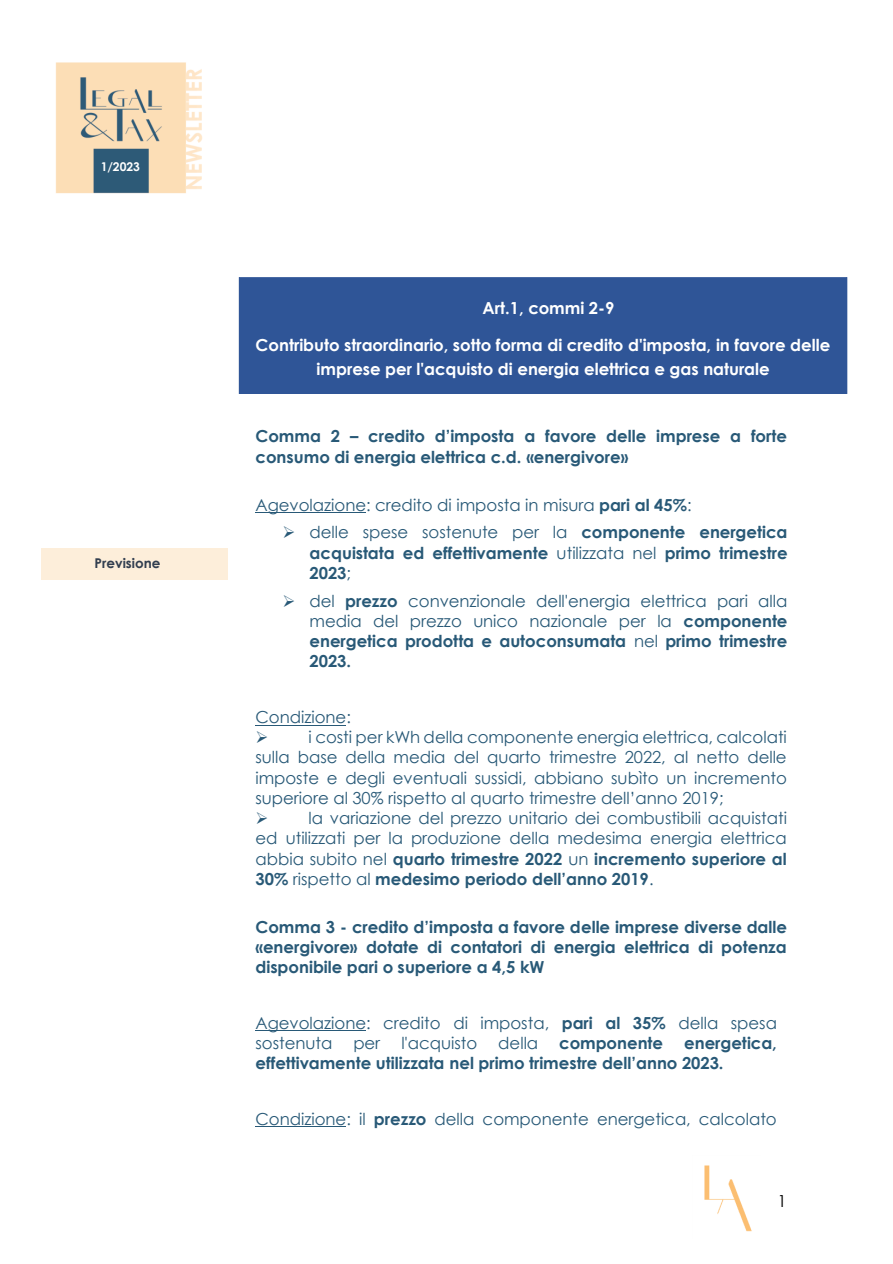
<style>
.page{position:relative;width:893px;height:1264px;background:#fff}
.page>*{position:absolute;margin:0;border:0;box-sizing:border-box;transform-origin:0 0}
.t1{font:16.5px/20.2px "Century Gothic";color:#285977;text-align:justify}
.t2{font:700 16.5px/20.4px "Century Gothic";color:#285977}
.t3{font:700 16.5px/23.4px "Century Gothic";color:#fff;text-align:center}
.t4{font:16.5px "Century Gothic";color:#000}
.t5{font:700 13.5px "Century Gothic";color:#323e4f}
.t6{font:700 12px "Century Gothic";color:#fff}
.s1{font-weight:700}
.s2{font-weight:400}
</style>
<div class="page">
<img style="left:55px;top:62px;width:148px;height:132px">
<img style="left:704px;top:1165px;width:48px;height:67px">
<hr style="left:255px;top:512px;width:111px;height:1px;background:#285977">
<hr style="left:255px;top:724px;width:91px;height:1px;background:#285977">
<hr style="left:255px;top:1030px;width:111px;height:1px;background:#285977">
<hr style="left:255px;top:1126px;width:91px;height:1px;background:#285977">
<div style="left:239px;top:277px;width:607px;height:116px;background:#2f5597"></div>
<div style="left:239px;top:277px;width:608px;height:117px;border:1px solid #2f5597"></div>
<p class="t6" style="left:101px;top:158px;width:41px">1/2023</p>
<p class="t5" style="left:95px;top:554px;width:67px">Previsione</p>
<p class="t3" style="left:482px;top:295px;width:133px">Art.1, commi 2-9</p>
<p class="t3" style="left:255px;top:333px;width:576px">Contributo straordinario, sotto forma di credito d'imposta, in favore delle imprese per l'acquisto di energia elettrica e gas naturale</p>
<p class="t2" style="left:255px;top:425px;width:533px">Comma 2 – credito d’imposta a favore delle imprese a forte consumo di energia elettrica c.d. «energivore»</p>
<p class="t1" style="left:255px;top:494px;width:437px">Agevolazione: credito di imposta in misura <span class="s1">pari al 45%</span>:</p>
<p class="t2" style="left:309px;top:521px;width:479px;text-align:justify;text-indent:-27px">➢ <span class="s2">delle spese sostenute per la</span> componente energetica acquistata ed effettivamente <span class="s2">utilizzata nel</span> primo trimestre 2023<span class="s2">;</span></p>
<p class="t1" style="left:309px;top:589px;width:479px;text-indent:-27px">➢ del <span class="s1">prezzo</span> convenzionale dell'energia elettrica pari alla media del prezzo unico nazionale per la <span class="s1">componente energetica prodotta e autoconsumata</span> nel <span class="s1">primo trimestre 2023.</span></p>
<p class="t1" style="left:255px;top:706px;width:97px">Condizione:</p>
<p class="t1" style="left:255px;top:726px;width:533px;text-indent:53px">i costi per kWh della componente energia elettrica, calcolati sulla base della media del quarto trimestre 2022, al netto delle imposte e degli eventuali sussidi, abbiano subìto un incremento superiore al 30% rispetto al quarto trimestre dell’anno 2019;</p>
<p class="t1" style="left:255px;top:807px;width:533px;text-indent:53px">la variazione del prezzo unitario dei combustibili acquistati ed utilizzati per la produzione della medesima energia elettrica abbia subito nel <span class="s1">quarto trimestre 2022</span> un <span class="s1">incremento superiore al 30%</span> rispetto al <span class="s1">medesimo periodo dell’anno 2019</span>.</p>
<p class="t2" style="left:255px;top:915px;width:533px;text-align:justify">Comma 3 - credito d’imposta a favore delle imprese diverse dalle «energivore» dotate di contatori di energia elettrica di potenza disponibile pari o superiore a 4,5 kW</p>
<p class="t1" style="left:255px;top:1011px;width:523px">Agevolazione: credito di imposta, <span class="s1">pari al 35%</span> della spesa sostenuta</p>
<p class="t2" style="left:255px;top:1032px;width:523px;text-indent:428px">energetica, effettivamente utilizzata nel primo trimestre dell’anno 2023.</p>
<p class="t1" style="left:255px;top:1107px;width:523px">Condizione: il <span class="s1">prezzo</span> della componente energetica, calcolato</p>
<p class="t1" style="left:353px;top:1032px;width:28px">per</p>
<p class="t1" style="left:401px;top:1032px;width:78px">l'acquisto</p>
<p class="t1" style="left:498px;top:1032px;width:41px">della</p>
<p class="t2" style="left:559px;top:1032px;width:105px">componente</p>
<p class="t4" style="left:777px;top:1190px;width:11px">1</p>
</div>
